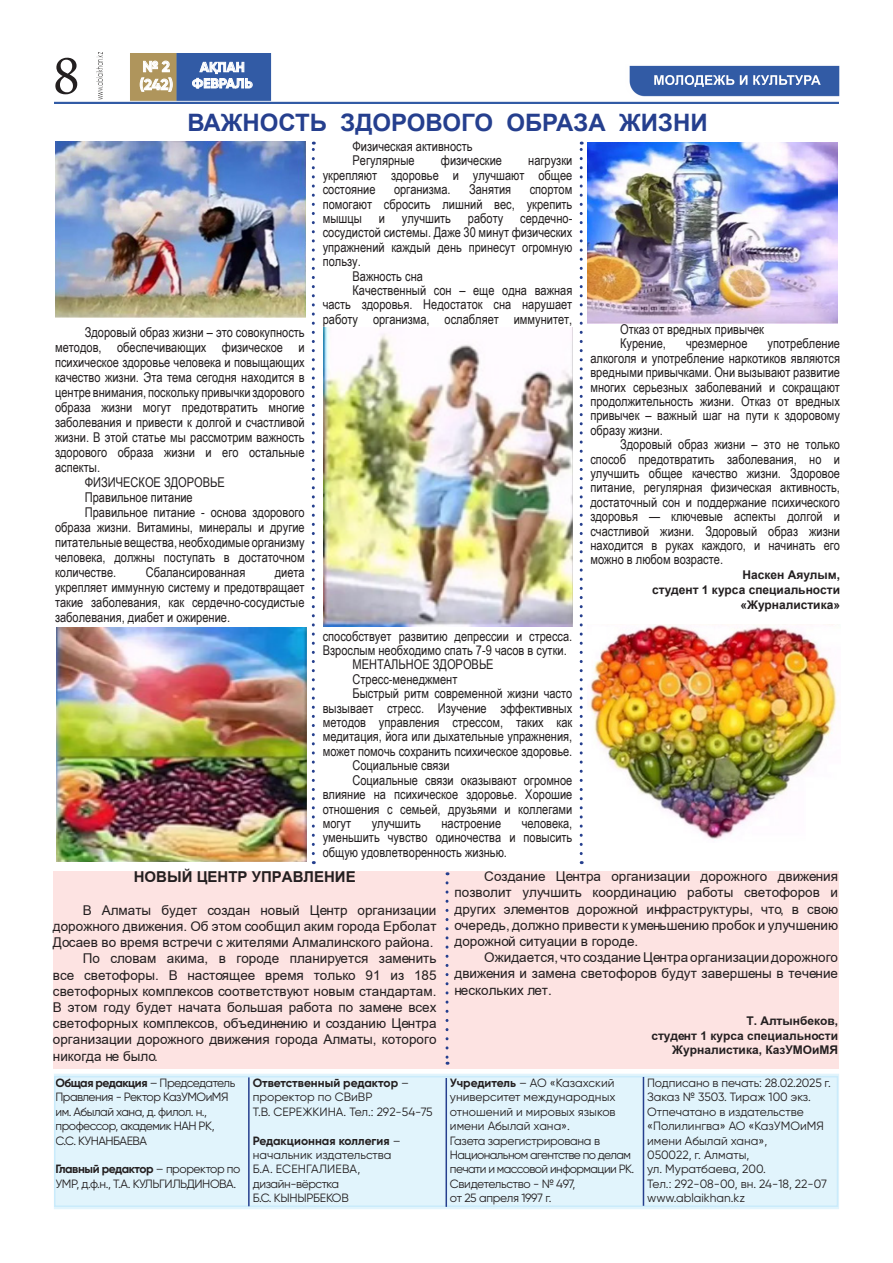
<style>
.page{position:relative;width:893px;height:1263px;background:#fff}
.page>*{position:absolute;margin:0;border:0;box-sizing:border-box;transform-origin:0 0}
.t1{font:75px "Arabic Typesetting";color:#231f20}
.t2{font:700 24px "Arial";color:#253f8e}
.t3{font:15px "Arial KZ Bold";color:#231f20}
.t4{font:700 15px "Gilroy";color:#fff}
.t5{font:13.5px/14.4px "Arial Narrow";color:#231f20;text-align:justify}
.t6{font:13.5px/16.2px "Arial KZ";color:#231f20;text-align:justify}
.t7{font:700 13.5px "Gilroy";letter-spacing:.01em;color:#fff}
.t8{font:12px/14.4px "Gilroy";letter-spacing:-.025em;color:#231f20}
.t9{font:12px/14.4px "Gilroy";color:#231f20}
.t10{font:12px "Arial KZ Bold";color:#231f20}
.t11{font:12px/14.4px "Gilroy";letter-spacing:-.05em;color:#231f20}
.t12{font:700 12px/15px "Arial";color:#231f20;text-align:right}
.t13{font:700 12px/14.4px "Gilroy";color:#231f20}
.s1{font-weight:700}
.s2{font-weight:400}
</style>
<div class="page">
<img style="left:54px;top:53px;width:785px;height:51px">
<img style="left:625px;top:65px;width:214px;height:35px">
<img style="left:97px;top:53px;width:5px;height:46px">
<svg style="left:192px;top:62px;width:61px;height:26px;background:#7993c4"></svg>
<svg style="left:140px;top:61px;width:33px;height:31px"></svg>
<svg style="left:654px;top:75px;width:167px;height:12px"></svg>
<img style="left:587px;top:143px;width:250px;height:180px">
<img style="left:57px;top:628px;width:249px;height:233px">
<img style="left:589px;top:624px;width:248px;height:215px">
<img style="left:55px;top:141px;width:250px;height:177px">
<img style="left:323px;top:328px;width:250px;height:298px">
<svg style="left:312px;top:142px;width:3px;height:712px"></svg>
<svg style="left:580px;top:142px;width:3px;height:712px"></svg>
<div style="left:54px;top:1074px;width:785px;height:135px;background:#e1f4fc"></div>
<div style="left:54px;top:1076px;width:784px;height:131px;border:2px solid #caebfb"></div>
<hr style="left:643px;top:1077px;width:1px;height:129px;background:#253f8e">
<hr style="left:446px;top:1078px;width:1px;height:129px;background:#253f8e">
<hr style="left:248px;top:1077px;width:2px;height:129px;background:#253f8e">
<div style="left:53px;top:871px;width:785px;height:197px;background:#fde3e2"></div>
<svg style="left:446px;top:883px;width:2px;height:182px"></svg>
<p class="t1" style="left:54px;top:40px;width:26px">8</p>
<p class="t7" style="left:200px;top:59px;width:46px">АҚПАН</p>
<p class="t4" style="left:143px;top:57px;width:29px">№ 2</p>
<p class="t4" style="left:139px;top:75px;width:35px">(242)</p>
<p class="t7" style="left:192px;top:75px;width:62px">ФЕВРАЛЬ</p>
<p class="t2" style="left:187px;top:106px;width:522px">ВАЖНОСТЬ ЗДОРОВОГО ОБРАЗА ЖИЗНИ</p>
<p class="t5" style="left:55px;top:324px;width:251px;line-height:15px;text-indent:30px">Здоровый образ жизни – это совокупность методов, обеспечивающих физическое и психическое здоровье человека и повыщающих качество жизни. Эта тема сегодня находится в центре внимания, поскольку привычки здорового образа жизни могут предотвратить многие заболевания и привести к долгой и счастливой жизни. В этой статье мы рассмотрим важность здорового образа жизни и его остальные аспекты.</p>
<p class="t5" style="left:85px;top:475px;width:142px">ФИЗИЧЕСКОЕ ЗДОРОВЬЕ</p>
<p class="t5" style="left:85px;top:490px;width:109px">Правильное питание</p>
<p class="t5" style="left:55px;top:504px;width:251px;line-height:15px;text-indent:30px">Правильное питание - основа здорового образа жизни. Витамины, минералы и другие питательные вещества, необходимые организму человека, должны поступать в достаточном количестве.</p>
<p class="t5" style="left:146px;top:565px;width:101px">Сбалансированная</p>
<p class="t5" style="left:55px;top:564px;width:251px;line-height:15px;text-indent:220px">диета укрепляет иммунную систему и предотвращает такие заболевания, как сердечно-сосудистые заболевания, диабет и ожирение.</p>
<p class="t5" style="left:352px;top:139px;width:122px">Физическая активность</p>
<p class="t5" style="left:352px;top:153px;width:64px">Регулярные</p>
<p class="t5" style="left:441px;top:153px;width:63px">физические</p>
<p class="t5" style="left:323px;top:153px;width:251px;text-indent:206px">нагрузки укрепляют здоровье и улучшают общее состояние</p>
<p class="t5" style="left:394px;top:182px;width:58px">организма.</p>
<p class="t5" style="left:469px;top:182px;width:44px">Занятия</p>
<p class="t5" style="left:323px;top:182px;width:251px;text-indent:207px">спортом помогают сбросить лишний вес, укрепить мышцы и улучшить работу сердечно&shy;сосудистой системы. Даже 30 минут физических упражнений каждый день принесут огромную пользу.</p>
<p class="t5" style="left:352px;top:268px;width:72px">Важность сна</p>
<p class="t5" style="left:323px;top:283px;width:251px;text-indent:30px">Качественный сон – еще одна важная часть здоровья. Недостаток сна нарушает работу организма, ослабляет иммунитет,</p>
<p class="t5" style="left:323px;top:628px;width:251px">способствует развитию депрессии и стресса.<br>Взрослым необходимо спать 7-9 часов в сутки.</p>
<p class="t5" style="left:352px;top:657px;width:143px">МЕНТАЛЬНОЕ ЗДОРОВЬЕ</p>
<p class="t5" style="left:352px;top:671px;width:106px">Стресс-менеджмент</p>
<p class="t5" style="left:323px;top:686px;width:251px;text-indent:30px">Быстрый ритм современной жизни часто вызывает стресс. Изучение эффективных методов управления стрессом, таких как медитация, йога или дыхательные упражнения, может помочь сохранить психическое здоровье.</p>
<p class="t5" style="left:352px;top:758px;width:99px">Социальные связи</p>
<p class="t5" style="left:323px;top:772px;width:251px;text-indent:30px">Социальные связи оказывают огромное влияние на психическое здоровье. Хорошие отношения с семьей, друзьями и коллегами могут</p>
<p class="t5" style="left:323px;top:815px;width:251px;text-indent:199px">человека, уменьшить чувство одиночества и повысить общую удовлетворенность жизнью.</p>
<p class="t5" style="left:372px;top:815px;width:51px">улучшить</p>
<p class="t5" style="left:441px;top:815px;width:61px">настроение</p>
<p class="t5" style="left:620px;top:322px;width:145px">Отказ от вредных привычек</p>
<p class="t5" style="left:620px;top:336px;width:47px">Курение,</p>
<p class="t5" style="left:686px;top:336px;width:63px">чрезмерное</p>
<p class="t5" style="left:590px;top:336px;width:251px;text-indent:177px">употребление алкоголя и употребление наркотиков являются вредными привычками. Они вызывают развитие многих серьезных заболеваний и сокращают продолжительность жизни. Отказ от вредных привычек – важный шаг на пути к здоровому образу жизни.</p>
<p class="t5" style="left:590px;top:437px;width:251px;text-indent:30px">Здоровый образ жизни – это не только способ предотвратить заболевания, но и улучшить общее качество жизни. Здоровое питание, регулярная физическая активность, достаточный сон и поддержание психического здоровья — ключевые аспекты долгой и счастливой жизни. Здоровый образ жизни находится в руках каждого, и начинать его можно в любом возрасте.</p>
<p class="t12" style="left:742px;top:568px;width:99px">Наскен Аяулым,</p>
<p class="t12" style="left:652px;top:583px;width:190px">студент 1 курса специальности «Журналистика»</p>
<p class="t3" style="left:134px;top:866px;width:224px">НОВЫЙ ЦЕНТР УПРАВЛЕНИЕ</p>
<p class="t6" style="left:53px;top:902px;width:385px;text-indent:30px">В Алматы будет создан новый Центр организации дорожного движения. Об этом сообщил аким города Ерболат Досаев во время встречи с жителями Алмалинского района.</p>
<p class="t6" style="left:53px;top:950px;width:385px;text-indent:30px">По словам акима, в городе планируется заменить все светофоры. В настоящее время только 91 из 185 светофорных комплексов соответствуют новым стандартам.<br>В этом году будет начата большая работа по замене всех светофорных комплексов, объединению и созданию Центра организации дорожного движения города Алматы, которого никогда не было.</p>
<p class="t8" style="left:56px;top:1075px;width:181px"><span class="s1">Общая редакция</span> – Председатель<br>Правления - Ректор КазУМОиМЯ им. Абылай хана, д. филол. н., профессор, академик НАН РК,<br>С.С. КУНАНБАЕВА</p>
<p class="t8" style="left:56px;top:1162px;width:187px"><span class="s1">Главный редактор</span> – проректор по<br>УМР, д.ф.н., Т.А. КУЛЬГИЛЬДИНОВА.</p>
<p class="t13" style="left:253px;top:1075px;width:158px">Ответственный редактор <span class="s2">– проректор по СВиВР</span></p>
<p class="t9" style="left:253px;top:1104px;width:181px">Т.В. СЕРЕЖКИНА. Тел.: 292-54-75</p>
<p class="t9" style="left:253px;top:1133px;width:149px"><span class="s1">Редакционная коллегия</span> – начальник издательства<br>Б.А. ЕСЕНГАЛИЕВА,</p>
<p class="t8" style="left:253px;top:1176px;width:88px">дизайн-вёрстка</p>
<p class="t8" style="left:253px;top:1191px;width:98px">Б.С. КЫНЫРБЕКОВ</p>
<p class="t6" style="left:454px;top:868px;width:385px;text-indent:30px">Создание Центра организации дорожного движения позволит улучшить координацию работы светофоров и других элементов дорожной инфраструктуры, что, в свою очередь, должно привести к уменьшению пробок и улучшению дорожной ситуации в городе.</p>
<p class="t6" style="left:454px;top:949px;width:385px;text-indent:30px">Ожидается, что создание Центра организации дорожного движения и замена светофоров будут завершены в течение нескольких лет.</p>
<p class="t10" style="left:746px;top:1013px;width:93px">Т. Алтынбеков,</p>
<p class="t10" style="left:651px;top:1027px;width:188px">студент 1 курса специальности</p>
<p class="t10" style="left:672px;top:1041px;width:167px">Журналистика, КазУМОиМЯ</p>
<p class="t8" style="left:450px;top:1075px;width:167px;text-align:justify"><span class="s1">Учредитель</span> – АО «Казахский университет международных отношений и мировых языков имени Абылай хана».</p>
<p class="t8" style="left:450px;top:1133px;width:152px">Газета зарегистрирована в</p>
<p class="t11" style="left:450px;top:1147px;width:186px">Национальном агентстве по делам печати и массовой информации РК.</p>
<p class="t8" style="left:450px;top:1176px;width:127px">Свидетельство - № 497,</p>
<p class="t8" style="left:450px;top:1191px;width:103px">от 25 апреля 1997 г.</p>
<p class="t9" style="left:647px;top:1075px;width:185px">Подписано в печать: 28.02.2025 г.<br>Заказ № 3503. Тираж 100 экз.<br>Отпечатано в издательстве «Полилингва» АО «КазУМОиМЯ имени Абылай хана»,</p>
<p class="t9" style="left:647px;top:1147px;width:104px">050022, г. Алматы,</p>
<p class="t9" style="left:647px;top:1162px;width:120px">ул. Муратбаева, 200.</p>
<p class="t9" style="left:647px;top:1176px;width:181px">Тел.: 292-08-00, вн. 24-18, 22-07</p>
<p class="t9" style="left:647px;top:1191px;width:100px">www.ablaikhan.kz</p>
</div>
